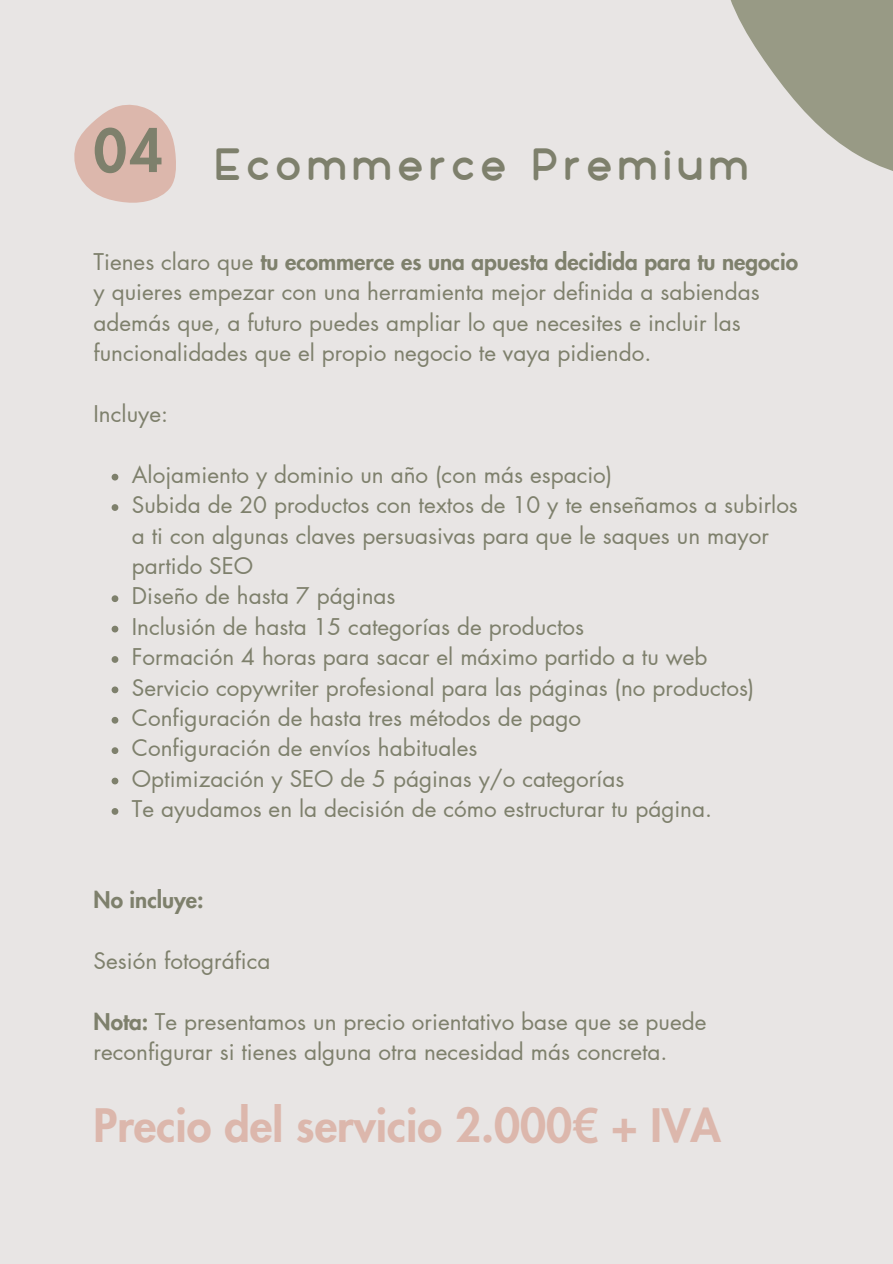
<style>
.page{position:relative;width:893px;height:1264px;background:#fff}
.page>*{position:absolute;margin:0;border:0;box-sizing:border-box;transform-origin:0 0}
.t1{font:800 57.45px "Futura LT Pro";color:#7e806c}
.t2{font:800 45px "Futura LT Pro";color:#dcb7ac}
.t3{font:700 45px "FS Nokio";letter-spacing:.09em;color:#7e806c}
.t4{font:22.5px/30.3px "Futura LT Pro";color:#7e806c}
.t5{font:800 22.5px "Futura LT Pro";color:#7e806c}
.s1{font-weight:800}
</style>
<div class="page">
<div style="left:0;top:0;width:892px;height:1263px;background:#e8e5e4"></div>
<svg style="left:74px;top:104px;width:102px;height:99px"></svg>
<svg style="left:730px;top:0;width:162px;height:171px;fill:#989a85"></svg>
<svg style="left:112px;top:474px;width:6px;height:6px"></svg>
<svg style="left:112px;top:504px;width:6px;height:7px"></svg>
<svg style="left:112px;top:595px;width:6px;height:7px"></svg>
<svg style="left:112px;top:625px;width:6px;height:7px"></svg>
<svg style="left:112px;top:656px;width:6px;height:7px"></svg>
<svg style="left:112px;top:686px;width:6px;height:7px"></svg>
<svg style="left:112px;top:717px;width:6px;height:6px"></svg>
<svg style="left:112px;top:747px;width:6px;height:7px"></svg>
<svg style="left:112px;top:777px;width:6px;height:7px"></svg>
<svg style="left:112px;top:808px;width:6px;height:6px"></svg>
<p class="t1" style="left:94px;top:125px;width:71px">04</p>
<p class="t3" style="left:214px;top:138px;width:536px">Ecommerce Premium</p>
<p class="t4" style="left:94px;top:247px;width:706px">Tienes claro que <span class="s1">tu ecommerce es una apuesta decidida para tu negocio </span>y quieres empezar con una herramienta mejor definida a sabiendas además que, a futuro puedes ampliar lo que necesites e incluir las funcionalidades que el propio negocio te vaya pidiendo.</p>
<h1 class="t4" style="left:94px;top:399px;width:76px">Incluye:</h1>
<p class="t4" style="left:132px;top:460px;width:482px">Alojamiento y dominio un año (con más espacio)</p>
<p class="t4" style="left:132px;top:490px;width:667px">Subida de 20 productos con textos de 10 y te enseñamos a subirlos a ti con algunas claves persuasivas para que le saques un mayor partido SEO</p>
<p class="t4" style="left:132px;top:582px;width:265px">Diseño de hasta 7 páginas</p>
<p class="t4" style="left:132px;top:612px;width:454px">Inclusión de hasta 15 categorías de productos</p>
<p class="t4" style="left:132px;top:642px;width:577px">Formación 4 horas para sacar el máximo partido a tu web</p>
<p class="t4" style="left:132px;top:673px;width:624px">Servicio copywriter profesional para las páginas (no productos)</p>
<p class="t4" style="left:132px;top:703px;width:450px">Configuración de hasta tres métodos de pago</p>
<p class="t4" style="left:132px;top:733px;width:347px">Configuración de envíos habituales</p>
<p class="t4" style="left:132px;top:764px;width:494px">Optimización y SEO de 5 páginas y/o categorías</p>
<p class="t4" style="left:132px;top:794px;width:581px">Te ayudamos en la decisión de cómo estructurar tu página.</p>
<p class="t5" style="left:94px;top:889px;width:112px">No incluye:</p>
<p class="t4" style="left:94px;top:946px;width:178px">Sesión fotográfica</p>
<h2 class="t4" style="left:94px;top:1007px;width:614px"><span class="s1">Nota:</span> Te presentamos un precio orientativo base que se puede reconfigurar si tienes alguna otra necesidad más concreta.</h2>
<p class="t2" style="left:94px;top:1104px;width:629px">Precio del servicio 2.000€ + IVA</p>
</div>
